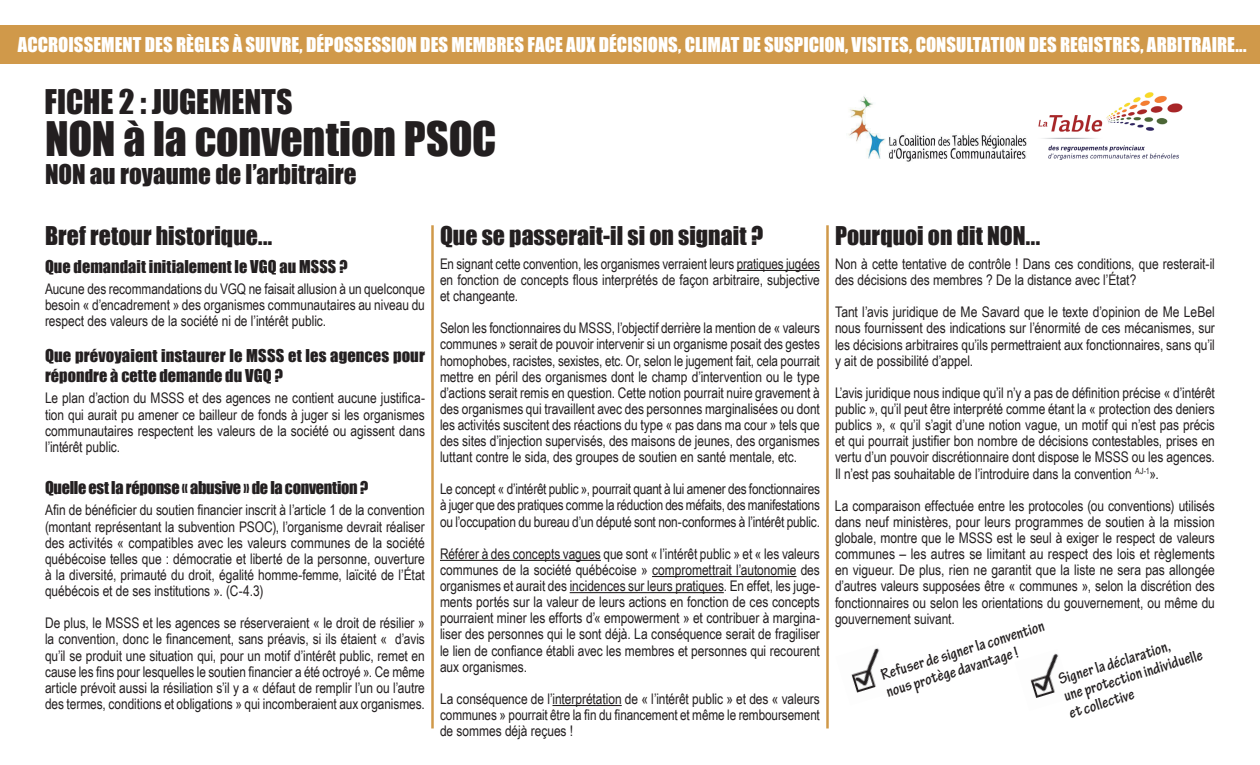
<style>
.page{position:relative;width:1260px;height:765px;background:#fff}
.page>*{position:absolute;margin:0;border:0;box-sizing:border-box;transform-origin:0 0}
.t1{font:43.75px "Impact";letter-spacing:-.005em;color:#231f20}
.t2{font:31.25px "Impact";letter-spacing:-.005em;color:#231f20}
.t3{font:25px "Impact";color:#231f20}
.t4{font:23.75px "Impact";color:#231f20}
.t5{font:18.75px "Impact";color:#fff}
.t6{font:700 condensed 16.75px/17.6px "Tekton Pro";color:#231f20}
.t7{font:16.25px/20px "Impact";letter-spacing:.005em;color:#231f20}
.t8{font:16.25px "Impact";letter-spacing:-.015em;color:#231f20}
.t9{font:14.62px/16.1px "Arial Narrow";letter-spacing:-.005em;color:#231f20;text-align:justify}
</style>
<div class="page">
<hr style="left:737px;top:270px;width:83px;height:1px;background:#231f20">
<hr style="left:440px;top:560px;width:161px;height:1px;background:#231f20">
<hr style="left:652px;top:576px;width:145px;height:1px;background:#231f20">
<hr style="left:570px;top:592px;width:154px;height:1px;background:#231f20">
<hr style="left:552px;top:705px;width:70px;height:1px;background:#231f20">
<img style="left:851px;top:648px;width:29px;height:45px">
<img style="left:1030px;top:653px;width:29px;height:45px">
<img style="left:1038px;top:92px;width:145px;height:68px">
<img style="left:848px;top:96px;width:179px;height:66px">
<div style="left:0;top:26px;width:1260px;height:38px;background:#d0994a"></div>
<hr style="left:431px;top:225px;width:3px;height:503px;background:#d0994a">
<hr style="left:826px;top:225px;width:3px;height:503px;background:#d0994a">
<p class="t5" style="left:18px;top:30px;width:1230px">ACCROISSEMENT DES RÈGLES À SUIVRE, DÉPOSSESSION DES MEMBRES FACE AUX DÉCISIONS, CLIMAT DE SUSPICION, VISITES, CONSULTATION DES REGISTRES, ARBITRAIRE...</p>
<h2 class="t2" style="left:45px;top:77px;width:250px">FICHE 2 : JUGEMENTS</h2>
<h1 class="t1" style="left:45px;top:105px;width:453px">NON à la convention PSOC</h1>
<h3 class="t3" style="left:45px;top:155px;width:313px">NON au royaume de l’arbitraire</h3>
<h3 class="t4" style="left:45px;top:218px;width:229px">Bref retour historique...</h3>
<p class="t7" style="left:45px;top:256px;width:304px">Que demandait initialement le VGQ au MSSS ?</p>
<p class="t9" style="left:45px;top:280px;width:382px">Aucune des recommandations du VGQ ne faisait allusion à un quelconque besoin « d’encadrement » des organismes communautaires au niveau du respect des valeurs de la société ni de l’intérêt public.</p>
<p class="t7" style="left:45px;top:345px;width:381px">Que prévoyaient instaurer le MSSS et les agences pour répondre à cette demande du VGQ ?</p>
<p class="t9" style="left:45px;top:390px;width:382px">Le plan d’action du MSSS et des agences ne contient aucune justifica&shy;tion qui aurait pu amener ce bailleur de fonds à juger si les organismes communautaires respectent les valeurs de la société ou agissent dans l’intérêt public.</p>
<p class="t8" style="left:45px;top:475px;width:325px">Quelle est la réponse « abusive » de la convention ?</p>
<p class="t9" style="left:45px;top:502px;width:382px">Afin de bénéficier du soutien financier inscrit à l’article 1 de la convention (montant représentant la subvention PSOC), l’organisme devrait réaliser des activités « compatibles avec les valeurs communes de la société québécoise telles que : démocratie et liberté de la personne, ouverture à la diversité, primauté du droit, égalité homme-femme, laïcité de l’État québécois et de ses institutions ». (C-4.3)</p>
<p class="t9" style="left:45px;top:615px;width:382px">De plus, le MSSS et les agences se réserveraient « le droit de résilier » la convention, donc le financement, sans préavis, si ils étaient « d’avis qu’il se produit une situation qui, pour un motif d’intérêt public, remet en cause les fins pour lesquelles le soutien financier a été octroyé ». Ce même article prévoit aussi la résiliation s’il y a « défaut de remplir l’un ou l’autre des termes, conditions et obligations » qui incomberaient aux organismes.</p>
<h3 class="t4" style="left:440px;top:218px;width:325px">Que se passerait-il si on signait ?</h3>
<p class="t9" style="left:440px;top:255px;width:381px">En signant cette convention, les organismes verraient leurs pratiques jugées en fonction de concepts flous interprétés de façon arbitraire, subjective et changeante.</p>
<p class="t9" style="left:440px;top:320px;width:381px">Selon les fonctionnaires du MSSS, l’objectif derrière la mention de « valeurs communes » serait de pouvoir intervenir si un organisme posait des gestes homophobes, racistes, sexistes, etc. Or, selon le jugement fait, cela pourrait mettre en péril des organismes dont le champ d’intervention ou le type d’actions serait remis en question. Cette notion pourrait nuire gravement à des organismes qui travaillent avec des personnes marginalisées ou dont les activités suscitent des réactions du type « pas dans ma cour » tels que des sites d’injection supervisés, des maisons de jeunes, des organismes luttant contre le sida, des groupes de soutien en santé mentale, etc.</p>
<p class="t9" style="left:440px;top:481px;width:382px">Le concept « d’intérêt public », pourrait quant à lui amener des fonctionnaires à juger que des pratiques comme la réduction des méfaits, des manifestations ou l’occupation du bureau d’un député sont non-conformes à l’intérêt public.</p>
<p class="t9" style="left:440px;top:545px;width:382px">Référer à des concepts vagues que sont « l’intérêt public » et « les valeurs communes de la société québécoise » compromettrait l’autonomie des organismes et aurait des incidences sur leurs pratiques. En effet, les juge&shy;ments portés sur la valeur de leurs actions en fonction de ces concepts pourraient miner les efforts d’« empowerment » et contribuer à margina&shy;liser des personnes qui le sont déjà. La conséquence serait de fragiliser le lien de confiance établi avec les membres et personnes qui recourent aux organismes.</p>
<p class="t9" style="left:440px;top:690px;width:381px">La conséquence de l’interprétation de « l’intérêt public » et des « valeurs communes » pourrait être la fin du financement et même le remboursement de sommes déjà reçues !</p>
<h3 class="t4" style="left:835px;top:218px;width:207px">Pourquoi on dit NON...</h3>
<p class="t9" style="left:835px;top:255px;width:381px">Non à cette tentative de contrôle ! Dans ces conditions, que resterait-il des décisions des membres ? De la distance avec l’État?</p>
<p class="t9" style="left:835px;top:304px;width:382px">Tant l’avis juridique de Me Savard que le texte d’opinion de Me LeBel nous fournissent des indications sur l’énormité de ces mécanismes, sur les décisions arbitraires qu’ils permettraient aux fonctionnaires, sans qu’il y ait de possibilité d’appel.</p>
<p class="t9" style="left:835px;top:384px;width:381px">L’avis juridique nous indique qu’il n’y a pas de définition précise « d’intérêt public », qu’il peut être interprété comme étant la « protection des deniers publics », « qu’il s’agit d’une notion vague, un motif qui n’est pas précis et qui pourrait justifier bon nombre de décisions contestables, prises en vertu d’un pouvoir discrétionnaire dont dispose le MSSS ou les agences.<br>Il n’est pas souhaitable de l’introduire dans la convention <sup>AJ-1</sup>».</p>
<p class="t9" style="left:835px;top:497px;width:382px">La comparaison effectuée entre les protocoles (ou conventions) utilisés dans neuf ministères, pour leurs programmes de soutien à la mission globale, montre que le MSSS est le seul à exiger le respect de valeurs communes – les autres se limitant au respect des lois et règlements en vigueur. De plus, rien ne garantit que la liste ne sera pas allongée d’autres valeurs supposées être « communes », selon la discrétion des fonctionnaires ou selon les orientations du gouvernement, ou même du gouvernement suivant.</p>
<p class="t6" style="left:879px;top:667px;width:172px;rotate:-17deg">Refuser de signer la convention nous protège davantage !</p>
<p class="t6" style="left:1057px;top:671px;width:146px;rotate:-17deg">Signer la déclaration,<br>une protection individuelle et collective</p>
</div>
